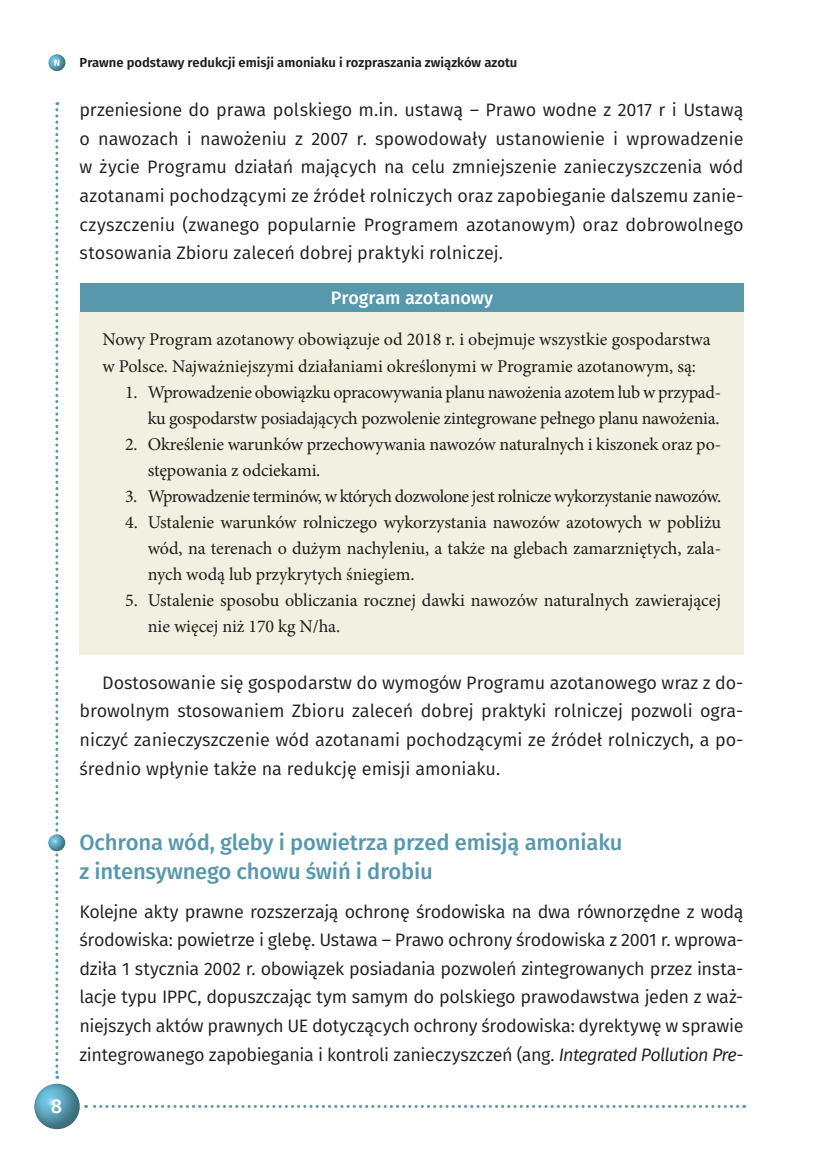
<style>
.page{position:relative;width:823px;height:1163px;background:#fff}
.page>*{position:absolute;margin:0;border:0;box-sizing:border-box;transform-origin:0 0}
.SRODTYT_L{font:500 22px/28.6px "Fira Sans";letter-spacing:-.01em;color:#5798ad}
.t1{font:500 20px "Fira Sans";color:#fff}
.TEKST_BEZ_AKAP{font:18px/28.6px "Fira Sans";color:#1d1d1b;text-align:justify}
.TEKST_RAMKA_MINION{font:18px/26px "Minion Pro";letter-spacing:-.01em;color:#1d1d1b}
.TEKST_RAMKA_MINION-2{font:18px "Minion Pro";letter-spacing:-.03em;color:#1d1d1b}
.t2{font:500 18px "Fira Sans";color:#fff}
.t3{font:600 13px "Fira Sans";color:#1d1d1b}
.s1{font-style:italic}
</style>
<div class="page">
<img style="left:34px;top:1083px;width:46px;height:45px;border-radius:23px">
<svg style="left:85px;top:1105px;width:652px;height:2px"></svg>
<svg style="left:55px;top:102px;width:3px;height:976px"></svg>
<img style="left:48px;top:54px;width:17px;height:17px">
<svg style="left:54px;top:59px;width:5px;height:7px"></svg>
<img style="left:48px;top:834px;width:17px;height:17px">
<div style="left:80px;top:283px;width:663px;height:29px;background:#5798ad"></div>
<div style="left:80px;top:312px;width:663px;height:342px;background:#f2f0e0"></div>
<p class="t3" style="left:80px;top:53px;width:439px">Prawne podstawy redukcji emisji amoniaku i rozpraszania związków azotu</p>
<p class="TEKST_BEZ_AKAP" style="left:79px;top:96px;width:665px">przeniesione do prawa polskiego m.in. ustawą – Prawo wodne z 2017 r i Ustawą o nawozach i nawożeniu z 2007 r. spowodowały ustanowienie i wprowadzenie w życie Programu działań mających na celu zmniejszenie zanieczyszczenia wód azotanami pochodzącymi ze źródeł rolniczych oraz zapobieganie dalszemu zanie&shy;czyszczeniu (zwanego popularnie Programem azotanowym) oraz dobrowolnego stosowania Zbioru zaleceń dobrej praktyki rolniczej.</p>
<p class="t2" style="left:330px;top:285px;width:164px">Program azotanowy</p>
<p class="TEKST_RAMKA_MINION" style="left:102px;top:327px;width:609px">Nowy Program azotanowy obowiązuje od 2018 r. i obejmuje wszystkie gospodarstwa w Polsce. Najważniejszymi działaniami określonymi w Programie azotanowym, są:</p>
<p class="TEKST_RAMKA_MINION" style="left:125px;top:379px;width:597px;text-align:right">1. Wprowadzenie obowiązku opracowywania planu nawożenia azotem lub w przypad&shy;ku gospodarstw posiadających pozwolenie zintegrowane pełnego planu nawożenia.</p>
<p class="TEKST_RAMKA_MINION" style="left:148px;top:431px;width:574px;text-indent:-23px">2. Określenie warunków przechowywania nawozów naturalnych i kiszonek oraz po&shy;stępowania z odciekami.</p>
<p class="TEKST_RAMKA_MINION-2" style="left:125px;top:483px;width:597px">3. Wprowadzenie terminów, w których dozwolone jest rolnicze wykorzystanie nawozów.</p>
<p class="TEKST_RAMKA_MINION" style="left:148px;top:509px;width:574px;text-align:justify;text-indent:-23px">4. Ustalenie warunków rolniczego wykorzystania nawozów azotowych w pobliżu wód, na terenach o dużym nachyleniu, a także na glebach zamarzniętych, zala&shy;nych wodą lub przykrytych śniegiem.</p>
<p class="TEKST_RAMKA_MINION" style="left:148px;top:587px;width:574px;text-indent:-23px">5. Ustalenie sposobu obliczania rocznej dawki nawozów naturalnych zawierającej nie więcej niż 170 kg N/ha.</p>
<p class="TEKST_BEZ_AKAP" style="left:79px;top:668px;width:665px;text-indent:23px">Dostosowanie się gospodarstw do wymogów Programu azotanowego wraz z do&shy;browolnym stosowaniem Zbioru zaleceń dobrej praktyki rolniczej pozwoli ogra&shy;niczyć zanieczyszczenie wód azotanami pochodzącymi ze źródeł rolniczych, a po&shy;średnio wpłynie także na redukcję emisji amoniaku.</p>
<p class="t1" style="left:51px;top:1092px;width:13px">8</p>
<p class="SRODTYT_L" style="left:79px;top:828px;width:544px">Ochrona wód, gleby i powietrza przed emisją amoniaku z intensywnego chowu świń i drobiu</p>
<p class="TEKST_BEZ_AKAP" style="left:79px;top:896px;width:665px">Kolejne akty prawne rozszerzają ochronę środowiska na dwa równorzędne z wodą środowiska: powietrze i glebę. Ustawa – Prawo ochrony środowiska z 2001 r. wprowa&shy;dziła 1 stycznia 2002 r. obowiązek posiadania pozwoleń zintegrowanych przez insta&shy;lacje typu IPPC, dopuszczając tym samym do polskiego prawodawstwa jeden z waż&shy;niejszych aktów prawnych UE dotyczących ochrony środowiska: dyrektywę w sprawie zintegrowanego zapobiegania i kontroli zanieczyszczeń (ang. <span class="s1">Integrated Pollution Pre-</span></p>
</div>
